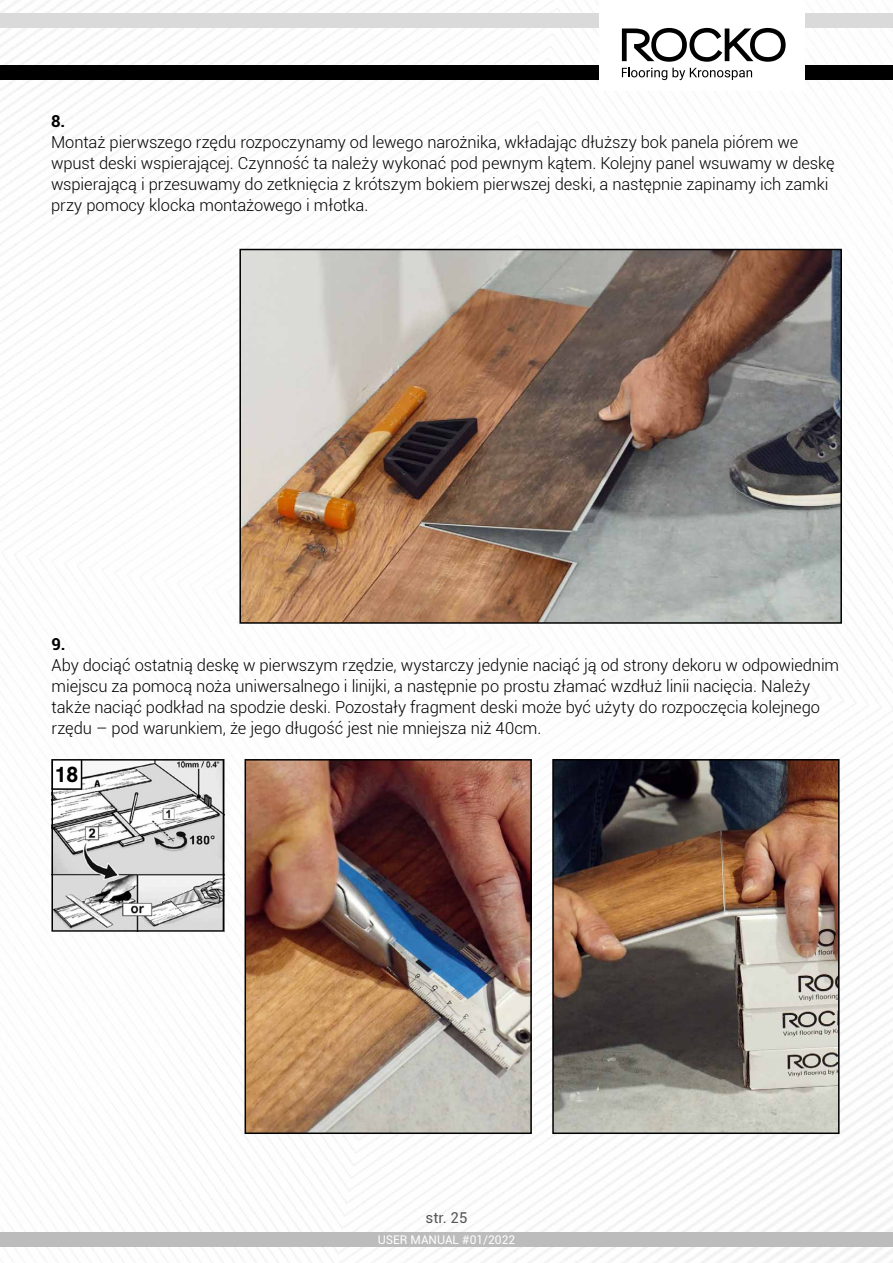
<style>
.page{position:relative;width:893px;height:1263px;background:#fff}
.page>*{position:absolute;margin:0;border:0;box-sizing:border-box;transform-origin:0 0}
.t1{font:700 24.15px "Helen Pro";color:#000}
.t2{font:300 16.5px/21px "Roboto";letter-spacing:-.005em;color:#000}
.t3{font:700 16.5px "Roboto";color:#000}
.t4{font:15px "Roboto";color:#575756}
.t5{font:12px "Roboto";color:#fff}
</style>
<div class="page">
<img style="left:0;top:0;width:893px;height:1263px">
<div style="left:0;top:13px;width:893px;height:15px;background:#dadada"></div>
<div style="left:0;top:65px;width:893px;height:15px;background:#000"></div>
<div style="left:600px;top:0;width:205px;height:90px;background:#fff"></div>
<div style="left:0;top:1232px;width:893px;height:15px;background:#bcbcbc"></div>
<svg style="left:622px;top:28px;width:164px;height:34px"></svg>
<svg style="left:622px;top:68px;width:130px;height:12px"></svg>
<img style="left:248px;top:762px;width:281px;height:369px">
<div style="left:245px;top:759px;width:287px;height:375px;border:2px solid #000"></div>
<img style="left:555px;top:762px;width:281px;height:369px">
<div style="left:552px;top:759px;width:287px;height:375px;border:2px solid #000"></div>
<svg style="left:52px;top:759px;width:172px;height:173px"></svg>
<img style="left:242px;top:252px;width:597px;height:369px">
<div style="left:239px;top:249px;width:603px;height:375px;border:2px solid #000"></div>
<p class="t3" style="left:51px;top:110px;width:16px">8.</p>
<p class="t2" style="left:51px;top:131px;width:785px">Montaż pierwszego rzędu rozpoczynamy od lewego narożnika, wkładając dłuższy bok panela piórem we wpust deski wspierającej. Czynność ta należy wykonać pod pewnym kątem. Kolejny panel wsuwamy w deskę wspierającą i przesuwamy do zetknięcia z krótszym bokiem pierwszej deski, a następnie zapinamy ich zamki przy pomocy klocka montażowego i młotka.</p>
<p class="t3" style="left:52px;top:633px;width:16px">9.</p>
<p class="t2" style="left:52px;top:654px;width:789px">Aby dociąć ostatnią deskę w pierwszym rzędzie, wystarczy jedynie naciąć ją od strony dekoru w odpowiednim miejscu za pomocą noża uniwersalnego i linijki, a następnie po prostu złamać wzdłuż linii nacięcia. Należy także naciąć podkład na spodzie deski. Pozostały fragment deski może być użyty do rozpoczęcia kolejnego rzędu – pod warunkiem, że jego długość jest nie mniejsza niż 40cm.</p>
<h1 class="t1" style="left:55px;top:758px;width:25px">18</h1>
<p class="t4" style="left:426px;top:1207px;width:43px">str. 25</p>
<p class="t5" style="left:378px;top:1231px;width:139px">USER MANUAL #01/2022</p>
</div>
